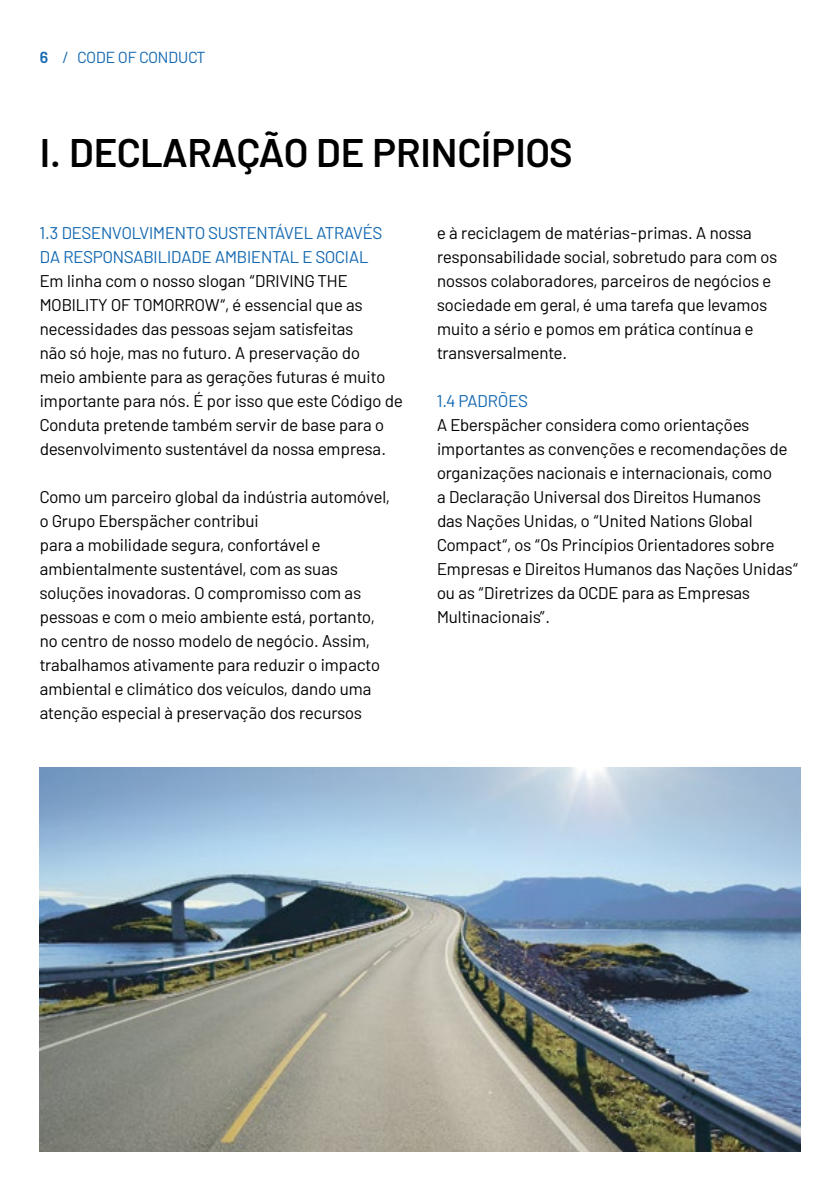
<style>
.page{position:relative;width:840px;height:1191px;background:#fff}
.page>*{position:absolute;margin:0;border:0;box-sizing:border-box;transform-origin:0 0}
.t1{font:600 40px "Barlow";color:#000}
.t2{font:17px/24px "Barlow";color:#000}
.t3{font:17px/24px "Barlow";color:#1368b1}
.t4{font:16px "Barlow";color:#1368b1}
.s1{font-weight:600}
</style>
<div class="page">
<img style="left:40px;top:767px;width:759px;height:384px">
<p class="t4" style="left:40px;top:46px;width:167px"><span class="s1">6</span> / CODE OF CONDUCT</p>
<h1 class="t1" style="left:40px;top:123px;width:533px">I. DECLARAÇÃO DE PRINCÍPIOS</h1>
<p class="t3" style="left:40px;top:220px;width:343px">1.3 DESENVOLVIMENTO SUSTENTÁVEL ATRAVÉS<br>DA RESPONSABILIDADE AMBIENTAL E SOCIAL</p>
<p class="t2" style="left:40px;top:268px;width:364px">Em linha com o nosso slogan “DRIVING THE MOBILITY OF TOMORROW“, é essencial que as necessidades das pessoas sejam satisfeitas<br>não só hoje, mas no futuro. A preservação do<br>meio ambiente para as gerações futuras é muito importante para nós. É por isso que este Código de Conduta pretende também servir de base para o desenvolvimento sustentável da nossa empresa.</p>
<p class="t2" style="left:40px;top:484px;width:351px">Como um parceiro global da indústria automóvel, o Grupo Eberspächer contribui<br>para a mobilidade segura, confortável e ambientalmente sustentável, com as suas soluções inovadoras. O compromisso com as pessoas e com o meio ambiente está, portanto, no centro de nosso modelo de negócio. Assim, trabalhamos ativamente para reduzir o impacto ambiental e climático dos veículos, dando uma atenção especial à preservação dos recursos</p>
<p class="t2" style="left:437px;top:220px;width:341px">e à reciclagem de matérias-primas. A nossa responsabilidade social, sobretudo para com os nossos colaboradores, parceiros de negócios e sociedade em geral, é uma tarefa que levamos muito a sério e pomos em prática contínua e transversalmente.</p>
<p class="t3" style="left:437px;top:388px;width:92px">1.4 PADRÕES</p>
<p class="t2" style="left:437px;top:412px;width:363px">A Eberspächer considera como orientações importantes as convenções e recomendações de organizações nacionais e internacionais, como<br>a Declaração Universal dos Direitos Humanos<br>das Nações Unidas, o “United Nations Global Compact“, os “Os Princípios Orientadores sobre Empresas e Direitos Humanos das Nações Unidas“ ou as “Diretrizes da OCDE para as Empresas Multinacionais”.</p>
</div>
